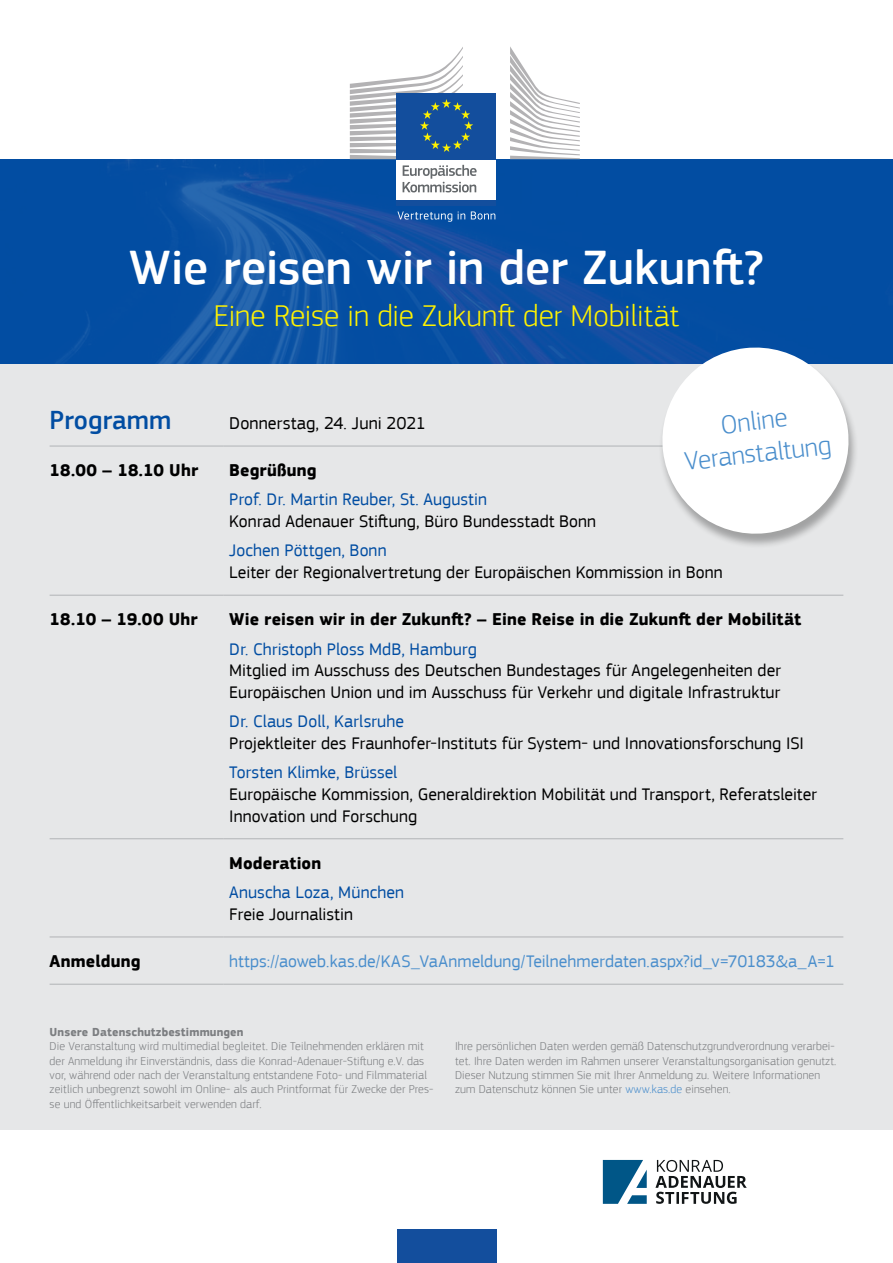
<style>
.page{position:relative;width:893px;height:1263px;background:#fff}
.page>*{position:absolute;margin:0;border:0;box-sizing:border-box;transform-origin:0 0}
.t1{font:500 49.5px "EC Square Sans Pro";color:#fff}
.t2{font:300 31.5px "EC Square Sans Pro";color:#fff200}
.t3{font:300 27px "EC Square Sans Pro";color:#4a8ecc}
.t4{font:500 27px "EC Square Sans Pro";color:#014da2}
.t5{font:18px "EC Square Sans Pro";color:#000}
.t6{font:17.7px/21.8px "EC Square Sans Pro";letter-spacing:.005em;color:#000}
.t7{font:700 17.7px "EC Square Sans Pro";letter-spacing:.005em;color:#000}
.t8{font:17.7px "EC Square Sans Pro";color:#4a8ecc}
.t9{font:17.7px/21.8px "EC Square Sans Pro";letter-spacing:.005em;color:#014da2}
.t10{font:300 12px/14.4px "EC Square Sans Pro";letter-spacing:.01em;color:#7c7e81}
.t11{font:700 12px "EC Square Sans Pro";letter-spacing:.01em;color:#7c7e81}
.s1{color:#014da2}
.s2{color:#000}
.s3{color:#4a8ecc}
</style>
<div class="page">
<div style="left:398px;top:1230px;width:99px;height:33px;background:#134e9d"></div>
<div style="left:0;top:364px;width:893px;height:766px;background:#e6e7e8"></div>
<svg style="left:655px;top:1160px;width:92px;height:44px"></svg>
<svg style="left:603px;top:1160px;width:44px;height:44px"></svg>
<svg style="left:0;top:159px;width:893px;height:205px;background:#074fa2"></svg>
<div style="left:397px;top:157px;width:99px;height:44px;background:#fff"></div>
<div style="left:397px;top:93px;width:99px;height:66px;background:#134e9d"></div>
<svg style="left:350px;top:47px;width:123px;height:112px"></svg>
<div style="left:397px;top:200px;width:99px;height:6px;background:#134e9d"></div>
<svg style="left:510px;top:46px;width:70px;height:113px"></svg>
<svg style="left:403px;top:165px;width:74px;height:27px"></svg>
<svg style="left:397px;top:211px;width:55px;height:11px"></svg>
<svg style="left:458px;top:211px;width:7px;height:8px"></svg>
<svg style="left:471px;top:211px;width:24px;height:9px"></svg>
<hr style="left:50px;top:446px;width:173px;height:1px;background:#b1b3b6">
<hr style="left:223px;top:446px;width:620px;height:1px;background:#b1b3b6">
<hr style="left:50px;top:595px;width:173px;height:1px;background:#b1b3b6">
<hr style="left:223px;top:595px;width:620px;height:1px;background:#b1b3b6">
<hr style="left:50px;top:838px;width:173px;height:1px;background:#b1b3b6">
<hr style="left:223px;top:838px;width:620px;height:1px;background:#b1b3b6">
<hr style="left:50px;top:937px;width:173px;height:1px;background:#b1b3b6">
<hr style="left:223px;top:937px;width:620px;height:1px;background:#b1b3b6">
<hr style="left:50px;top:984px;width:173px;height:1px;background:#b1b3b6">
<hr style="left:223px;top:984px;width:620px;height:1px;background:#b1b3b6">
<div style="left:658px;top:349px;width:201px;height:200px;background:#000;opacity:.3"></div>
<svg style="left:657px;top:342px;width:197px;height:197px"></svg>
<p class="t1" style="left:129px;top:239px;width:636px">Wie reisen wir in der Zukunft?</p>
<p class="t2" style="left:214px;top:297px;width:467px">Eine Reise in die Zukunft der Mobilität</p>
<p class="t3" style="left:719px;top:409px;width:69px;rotate:-7deg">Online</p>
<p class="t3" style="left:682px;top:446px;width:149px;rotate:-7deg">Veranstaltung</p>
<p class="t4" style="left:50px;top:404px;width:123px">Programm</p>
<p class="t5" style="left:229px;top:413px;width:198px">Donnerstag, 24. Juni 2021</p>
<p class="t7" style="left:50px;top:460px;width:150px">18.00 – 18.10 Uhr</p>
<p class="t7" style="left:229px;top:460px;width:89px">Begrüßung</p>
<p class="t6" style="left:229px;top:489px;width:368px"><span class="s1">Prof. Dr. Martin Reuber, St. Augustin<br></span>Konrad Adenauer Stiftung, Büro Bundesstadt Bonn</p>
<p class="t6" style="left:229px;top:540px;width:495px"><span class="s1">Jochen Pöttgen, Bonn<br></span>Leiter der Regionalvertretung der Europäischen Kommission in Bonn</p>
<p class="t7" style="left:50px;top:609px;width:150px">18.10 – 19.00 Uhr</p>
<p class="t7" style="left:229px;top:609px;width:573px">Wie reisen wir in der Zukunft? – Eine Reise in die Zukunft der Mobilität</p>
<p class="t6" style="left:229px;top:638px;width:553px"><span class="s1">Dr. Christoph Ploss MdB, Hamburg<br></span>Mitglied im Ausschuss des Deutschen Bundestages für Angelegenheiten der<br>Europäischen Union und im Ausschuss für Verkehr und digitale Infrastruktur</p>
<p class="t6" style="left:229px;top:711px;width:576px"><span class="s1">Dr. Claus Doll, Karlsruhe<br></span>Projektleiter des Fraunhofer-Instituts für System- und Innovationsforschung ISI</p>
<p class="t6" style="left:229px;top:762px;width:589px"><span class="s1">Torsten Klimke, Brüssel<br></span>Europäische Kommission, Generaldirektion Mobilität und Transport, Referatsleiter<br>Innovation und Forschung</p>
<p class="t7" style="left:229px;top:852px;width:94px">Moderation</p>
<p class="t9" style="left:229px;top:881px;width:176px">Anuscha Loza, München<br><span class="s2">Freie Journalistin</span></p>
<p class="t7" style="left:50px;top:951px;width:92px">Anmeldung</p>
<p class="t8" style="left:229px;top:951px;width:607px">https://aoweb.kas.de/KAS_VaAnmeldung/Teilnehmerdaten.aspx?id_v=70183&amp;a_A=1</p>
<p class="t11" style="left:50px;top:1024px;width:195px">Unsere Datenschutzbestimmungen</p>
<p class="t10" style="left:50px;top:1039px;width:385px">Die Veranstaltung wird multimedial begleitet. Die Teilnehmenden erklären mit der Anmeldung ihr Einverständnis, dass die Konrad-Adenauer-Stiftung e.V. das vor, während oder nach der Veranstaltung entstandene Foto- und Filmmaterial zeitlich unbegrenzt sowohl im Online- als auch Printformat für Zwecke der Pres&shy;se und Öffentlichkeitsarbeit verwenden darf.</p>
<p class="t10" style="left:455px;top:1039px;width:383px">Ihre persönlichen Daten werden gemäß Datenschutzgrundverordnung verarbei&shy;tet. Ihre Daten werden im Rahmen unserer Veranstaltungsorganisation genutzt.<br>Dieser Nutzung stimmen Sie mit Ihrer Anmeldung zu. Weitere Informationen zum Datenschutz können Sie unter <span class="s3">www.kas.de</span> einsehen.</p>
</div>
